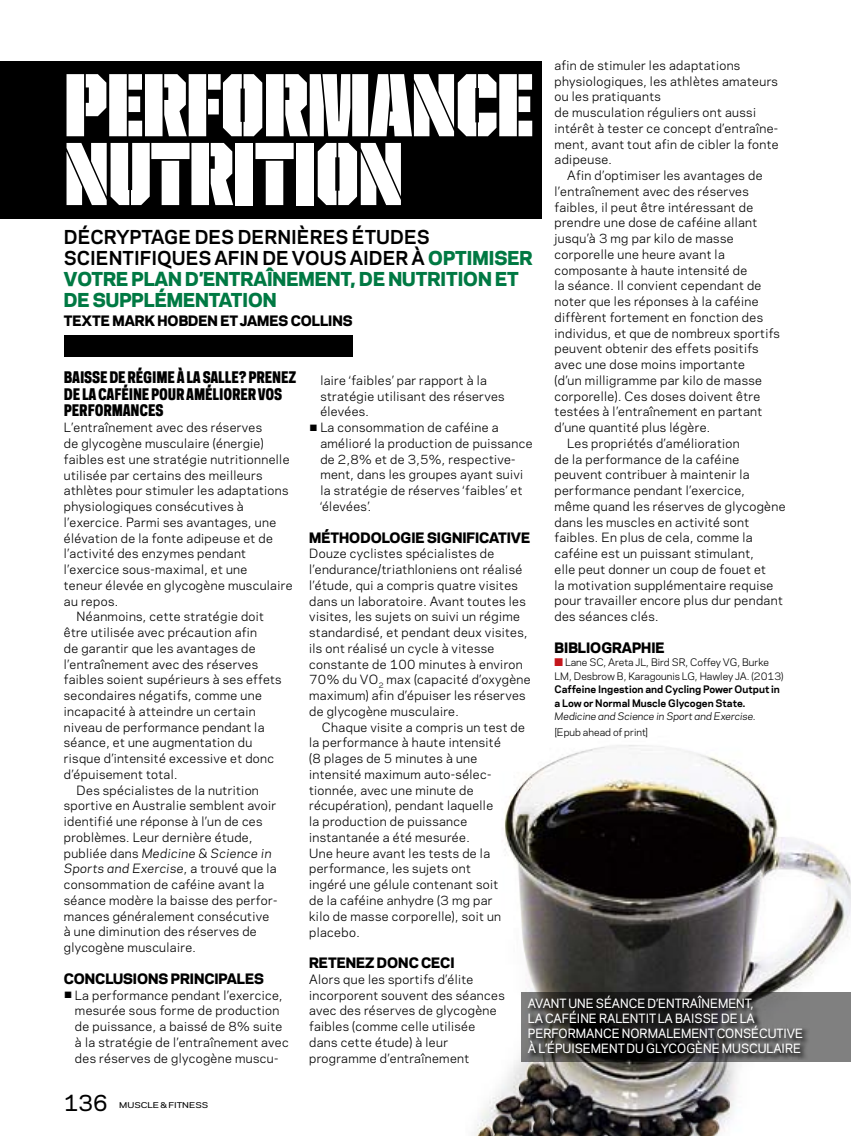
<style>
.page{position:relative;width:851px;height:1136px;background:#fff}
.page>*{position:absolute;margin:0;border:0;box-sizing:border-box;transform-origin:0 0}
.t1{font:90px/68.7px "United Sans Cond Stencil";letter-spacing:-.015em;color:#fff}
.t2{font:500 21px "Galaxie Polaris";color:#000}
.t3{font:800 18px/21px "Galaxie Polaris";color:#007943}
.t4{font:800 15px/16.5px "Galaxie Polaris Condensed";letter-spacing:-.01em;color:#000}
.t5{font:800 13.5px "Galaxie Polaris";color:#000}
.t6{font:12px/15.8px "Galaxie Polaris";letter-spacing:.03em;color:#000}
.t7{font:500 12px/15px "Galaxie Polaris";color:#fff;scale:.95 1}
.t8{font:italic 12px "Galaxie Polaris";letter-spacing:.03em;color:#000}
.t9{font:9.75px/13.5px "Galaxie Polaris";color:#000}
.t10{font:700 9.75px/13.5px "Galaxie Polaris";color:#000}
.t11{font:italic 9.75px "Galaxie Polaris";color:#000}
.t12{font:500 7.5px "Galaxie Polaris";color:#000;scale:1.2 1}
.s1{color:#c4161c}
.s2{font-weight:700;color:#000}
.s3{font-style:normal}
.s4{font-weight:700}
</style>
<div class="page">
<img style="left:492px;top:745px;width:358px;height:390px">
<div style="left:64px;top:335px;width:288px;height:21px;background:#000"></div>
<div style="left:0;top:61px;width:541px;height:157px;background:#000"></div>
<svg style="left:521px;top:992px;width:329px;height:69px;background:#686867"></svg>
<svg style="left:527px;top:996px;width:282px;height:63px;background:#343434"></svg>
<p class="t6" style="left:554px;top:57px;width:226px">afin de stimuler les adaptations physiologiques, les athlètes amateurs ou les pratiquants<br>de musculation réguliers ont aussi intérêt à tester ce concept d’entraîne&shy;ment, avant tout afin de cibler la fonte adipeuse.</p>
<p class="t6" style="left:567px;top:167px;width:197px">Afin d’optimiser les avantages de</p>
<p class="t6" style="left:554px;top:183px;width:196px">l’entraînement avec des réserves</p>
<p class="t6" style="left:554px;top:198px;width:200px">faibles, il peut être intéressant de</p>
<p class="t6" style="left:554px;top:214px;width:204px">prendre une dose de caféine allant</p>
<p class="t6" style="left:554px;top:230px;width:180px">jusqu’à 3 mg par kilo de masse</p>
<p class="t6" style="left:554px;top:245px;width:172px">corporelle une heure avant la</p>
<p class="t6" style="left:554px;top:261px;width:194px">composante à haute intensité de</p>
<p class="t6" style="left:554px;top:277px;width:208px">la séance. Il convient cependant de</p>
<p class="t6" style="left:554px;top:293px;width:205px">noter que les réponses à la caféine</p>
<p class="t6" style="left:554px;top:308px;width:210px">diffèrent fortement en fonction des</p>
<p class="t6" style="left:554px;top:324px;width:227px">individus, et que de nombreux sportifs</p>
<p class="t6" style="left:554px;top:340px;width:205px">peuvent obtenir des effets positifs</p>
<p class="t6" style="left:554px;top:356px;width:192px">avec une dose moins importante</p>
<p class="t6" style="left:554px;top:371px;width:209px">(d’un milligramme par kilo de masse</p>
<p class="t6" style="left:554px;top:387px;width:207px">corporelle). Ces doses doivent être</p>
<p class="t6" style="left:554px;top:403px;width:209px">testées à l’entraînement en partant</p>
<p class="t6" style="left:554px;top:419px;width:157px">d’une quantité plus légère.</p>
<p class="t6" style="left:567px;top:434px;width:174px">Les propriétés d’amélioration</p>
<p class="t6" style="left:554px;top:450px;width:186px">de la performance de la caféine</p>
<p class="t6" style="left:554px;top:466px;width:197px">peuvent contribuer à maintenir la</p>
<p class="t6" style="left:554px;top:482px;width:192px">performance pendant l’exercice,</p>
<p class="t6" style="left:554px;top:497px;width:232px">même quand les réserves de glycogène</p>
<p class="t6" style="left:554px;top:513px;width:196px">dans les muscles en activité sont</p>
<p class="t6" style="left:554px;top:529px;width:199px">faibles. En plus de cela, comme la</p>
<p class="t6" style="left:554px;top:545px;width:201px">caféine est un puissant stimulant,</p>
<p class="t6" style="left:554px;top:560px;width:213px">elle peut donner un coup de fouet et</p>
<p class="t6" style="left:554px;top:576px;width:220px">la motivation supplémentaire requise</p>
<p class="t6" style="left:554px;top:592px;width:230px">pour travailler encore plus dur pendant</p>
<p class="t6" style="left:554px;top:608px;width:105px">des séances clés.</p>
<p class="t5" style="left:554px;top:636px;width:111px">BIBLIOGRAPHIE</p>
<p class="t9" style="left:554px;top:655px;width:230px"><span class="s1">■</span> Lane SC, Areta JL, Bird SR, Coffey VG, Burke<br>LM, Desbrow B, Karagounis LG, Hawley JA. (2013)</p>
<p class="t10" style="left:554px;top:682px;width:227px">Caffeine Ingestion and Cycling Power Output in a Low or Normal Muscle Glycogen State.</p>
<p class="t11" style="left:554px;top:709px;width:202px">Medicine and Science in Sport and Exercise.</p>
<p class="t9" style="left:554px;top:725px;width:95px">[Epub ahead of print]</p>
<h1 class="t1" style="left:64px;top:72px;width:471px">PERFORMANCE<br>NUTRITION</h1>
<h3 class="t3" style="left:64px;top:224px;width:470px"><span class="s2">DÉCRYPTAGE DES DERNIÈRES ÉTUDES SCIENTIFIQUES AFIN DE VOUS AIDER À</span> OPTIMISER VOTRE PLAN D’ENTRAÎNEMENT, DE NUTRITION ET DE SUPPLÉMENTATION</h3>
<p class="t5" style="left:64px;top:310px;width:195px">TEXTE MARK HOBDEN ET JAMES</p>
<p class="t5" style="left:291px;top:310px;width:20px">COLLINS</p>
<p class="t4" style="left:64px;top:369px;width:234px">BAISSE DE RÉGIME À LA SALLE? PRENEZ<br>DE LA CAFÉINE POUR AMÉLIORER VOS<br>PERFORMANCES</p>
<p class="t6" style="left:64px;top:419px;width:200px">L’entraînement avec des réserves</p>
<p class="t6" style="left:64px;top:435px;width:201px">de glycogène musculaire (énergie)</p>
<p class="t6" style="left:64px;top:450px;width:227px">faibles est une stratégie nutritionnelle</p>
<p class="t6" style="left:64px;top:466px;width:200px">utilisée par certains des meilleurs</p>
<p class="t6" style="left:64px;top:482px;width:226px">athlètes pour stimuler les adaptations</p>
<p class="t6" style="left:64px;top:498px;width:181px">physiologiques consécutives à</p>
<p class="t6" style="left:64px;top:513px;width:214px">l’exercice. Parmi ses avantages, une</p>
<p class="t6" style="left:64px;top:529px;width:210px">élévation de la fonte adipeuse et de</p>
<p class="t6" style="left:64px;top:545px;width:184px">l’activité des enzymes pendant</p>
<p class="t6" style="left:64px;top:561px;width:185px">l’exercice sous-maximal, et une</p>
<p class="t6" style="left:64px;top:576px;width:230px">teneur élevée en glycogène musculaire</p>
<p class="t6" style="left:64px;top:592px;width:56px">au repos.</p>
<p class="t6" style="left:77px;top:608px;width:189px">Néanmoins, cette stratégie doit</p>
<p class="t6" style="left:64px;top:624px;width:195px">être utilisée avec précaution afin</p>
<p class="t6" style="left:64px;top:639px;width:193px">de garantir que les avantages de</p>
<p class="t6" style="left:64px;top:655px;width:196px">l’entraînement avec des réserves</p>
<p class="t6" style="left:64px;top:671px;width:219px">faibles soient supérieurs à ses effets</p>
<p class="t6" style="left:64px;top:687px;width:199px">secondaires négatifs, comme une</p>
<p class="t6" style="left:64px;top:702px;width:193px">incapacité à atteindre un certain</p>
<p class="t6" style="left:64px;top:718px;width:202px">niveau de performance pendant la</p>
<p class="t6" style="left:64px;top:734px;width:190px">séance, et une augmentation du</p>
<p class="t6" style="left:64px;top:749px;width:212px">risque d’intensité excessive et donc</p>
<p class="t6" style="left:64px;top:765px;width:115px">d’épuisement total.</p>
<p class="t6" style="left:77px;top:781px;width:184px">Des spécialistes de la nutrition</p>
<p class="t6" style="left:64px;top:797px;width:214px">sportive en Australie semblent avoir</p>
<p class="t6" style="left:64px;top:812px;width:200px">identifié une réponse à l’un de ces</p>
<p class="t6" style="left:64px;top:828px;width:190px">problèmes. Leur dernière étude,</p>
<p class="t8" style="left:64px;top:843px;width:209px"><span class="s3">publiée dans</span> Medicine &amp; Science in</p>
<p class="t8" style="left:64px;top:859px;width:214px">Sports and Exercise<span class="s3">, a trouvé que la</span></p>
<p class="t6" style="left:64px;top:875px;width:202px">consommation de caféine avant la</p>
<p class="t6" style="left:64px;top:891px;width:215px">séance modère la baisse des perfor-</p>
<p class="t6" style="left:64px;top:907px;width:207px">mances généralement consécutive</p>
<p class="t6" style="left:64px;top:923px;width:194px">à une diminution des réserves de</p>
<p class="t6" style="left:64px;top:938px;width:133px">glycogène musculaire.</p>
<p class="t5" style="left:64px;top:967px;width:201px">CONCLUSIONS PRINCIPALES</p>
<p class="t6" style="left:75px;top:986px;width:215px;text-indent:-11px"><span class="s4">▪</span> La performance pendant l’exercice, mesurée sous forme de production de puissance, a baissé de 8% suite à la stratégie de l’entraînement avec des réserves de glycogène muscu-</p>
<p class="t6" style="left:320px;top:372px;width:186px">laire ‘faibles’ par rapport à la stratégie utilisant des réserves élevées.</p>
<p class="t6" style="left:320px;top:419px;width:214px;text-indent:-11px"><span class="s4">▪</span> La consommation de caféine a amélioré la production de puissance de 2,8% et de 3,5%, respective&shy;ment, dans les groupes ayant suivi la stratégie de réserves ‘faibles’ et ‘élevées’.</p>
<p class="t5" style="left:309px;top:526px;width:222px">MÉTHODOLOGIE SIGNIFICATIVE</p>
<p class="t6" style="left:309px;top:545px;width:223px">Douze cyclistes spécialistes de l’endurance/triathloniens ont réalisé l’étude, qui a compris quatre visites dans un laboratoire. Avant toutes les visites, les sujets on suivi un régime standardisé, et pendant deux visites, ils ont réalisé un cycle à vitesse constante de 100 minutes à environ 70% du VO<sub>2</sub> max (capacité d’oxygène maximum) afin d’épuiser les réserves de glycogène musculaire.</p>
<p class="t6" style="left:309px;top:718px;width:217px;text-indent:13px">Chaque visite a compris un test de la performance à haute intensité<br>(8 plages de 5 minutes à une intensité maximum auto-sélec&shy;tionnée, avec une minute de récupération), pendant laquelle<br>la production de puissance instantanée a été mesurée.<br>Une heure avant les tests de la performance, les sujets ont<br>ingéré une gélule contenant soit<br>de la caféine anhydre (3 mg par<br>kilo de masse corporelle), soit un placebo.</p>
<p class="t5" style="left:309px;top:951px;width:147px">RETENEZ DONC CECI</p>
<p class="t6" style="left:309px;top:970px;width:197px">Alors que les sportifs d’élite incorporent souvent des séances avec des réserves de glycogène faibles (comme celle utilisée dans cette étude) à leur programme d’entraînement</p>
<p class="t7" style="left:528px;top:994px;width:291px">AVANT UNE SÉANCE D’ENTRAÎNEMENT,<br>LA CAFÉINE RALENTIT LA BAISSE DE LA PERFORMANCE NORMALEMENT CONSÉCUTIVE À L’ÉPUISEMENT DU GLYCOGÈNE MUSCULAIRE</p>
<h2 class="t2" style="left:64px;top:1087px;width:46px">136</h2>
<p class="t12" style="left:119px;top:1099px;width:76px">MUSCLE &amp; FITNESS</p>
</div>
